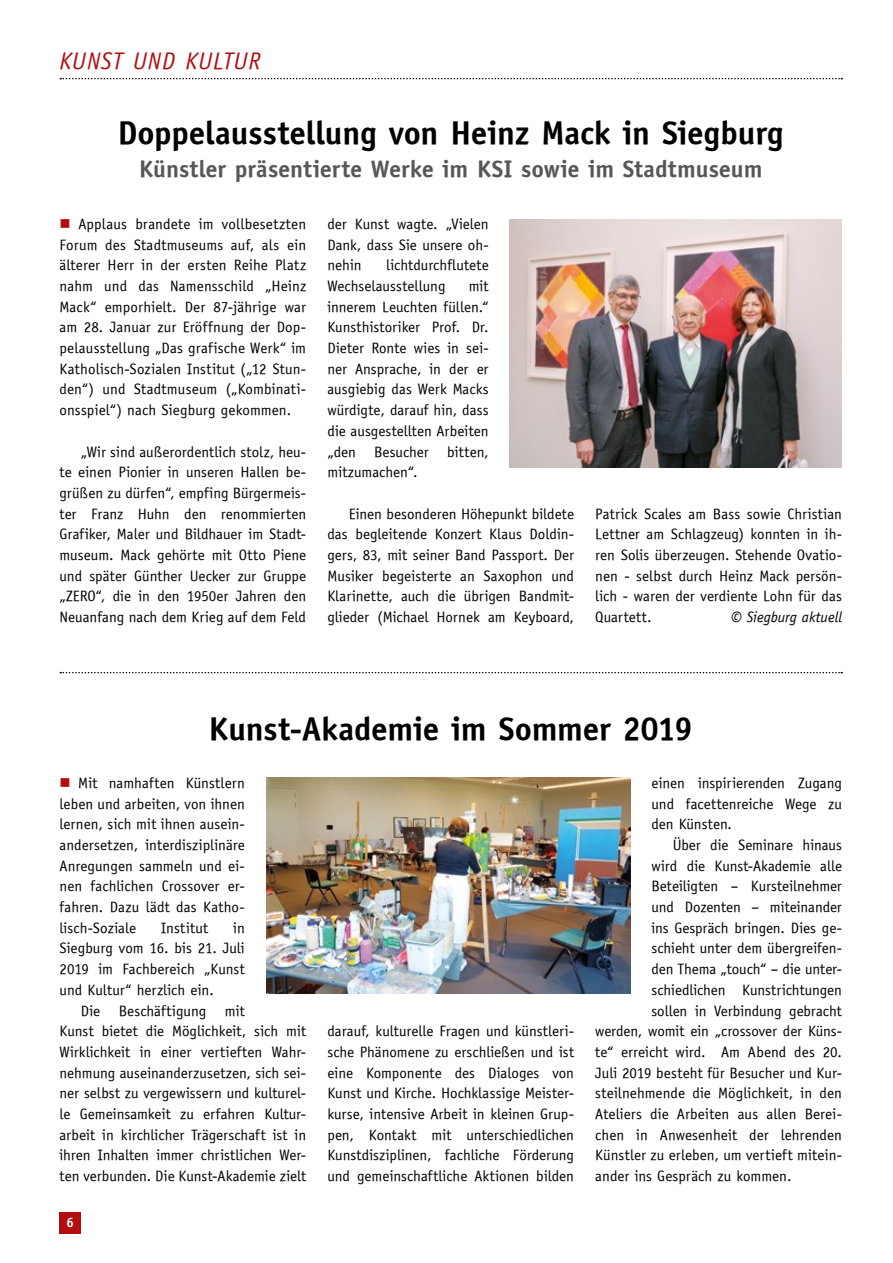
<style>
.page{position:relative;width:893px;height:1263px;background:#fff}
.page>*{position:absolute;margin:0;border:0;box-sizing:border-box;transform-origin:0 0}
.t1{font:33px "Officina Sans ITCTT Bold";color:#000}
.t2{font:24px "Officina Sans ITCTT Bold";letter-spacing:.005em;color:#575756}
.t3{font:italic 24px "Officina Sans ITCTT Book";letter-spacing:.04em;color:#b20e10}
.t4{font:15px/20.7px "Officina Sans ITCTT Book";letter-spacing:.005em;color:#000;text-align:justify}
.t5{font:italic 15px "Officina Sans ITCTT Book";letter-spacing:-.005em;color:#000}
.t6{font:11.4px "Garamond Std Xbold";color:#fff}
.s1{font-family:"Officina Sans ITCTT Bold";font-size:13.5px}
</style>
<div class="page">
<div style="left:60px;top:1212px;width:21px;height:21px;background:#b20e10"></div>
<svg style="left:60px;top:78px;width:782px;height:1px"></svg>
<svg style="left:60px;top:672px;width:782px;height:1px"></svg>
<img style="left:266px;top:777px;width:364px;height:216px">
<img style="left:510px;top:219px;width:332px;height:249px">
<h2 class="t3" style="left:60px;top:47px;width:203px">KUNST UND KULTUR</h2>
<h1 class="t1" style="left:118px;top:113px;width:667px">Doppelausstellung von Heinz Mack in Siegburg</h1>
<h2 class="t2" style="left:139px;top:154px;width:625px">Künstler präsentierte Werke im KSI sowie im Stadtmuseum</h2>
<p class="t4" style="left:60px;top:213px;width:248px;text-indent:19px">Applaus brandete im vollbesetzten Forum des Stadtmuseums auf, als ein älterer Herr in der ersten Reihe Platz nahm und das Namensschild „Heinz Mack“ emporhielt. Der 87-jährige war am 28. Januar zur Eröffnung der Dop&shy;pelausstellung „Das grafische Werk“ im Katholisch-Sozialen Institut („12 Stun&shy;den“) und Stadtmuseum („Kombinati&shy;onsspiel“) nach Siegburg gekommen.</p>
<p class="t4" style="left:60px;top:441px;width:248px;text-indent:21px">„Wir sind außerordentlich stolz, heu&shy;te einen Pionier in unseren Hallen be&shy;grüßen zu dürfen“, empfing Bürgermeis&shy;ter Franz Huhn den renommierten Grafiker, Maler und Bildhauer im Stadt&shy;museum. Mack gehörte mit Otto Piene und später Günther Uecker zur Gruppe „ZERO“, die in den 1950er Jahren den Neuanfang nach dem Krieg auf dem Feld</p>
<p class="t4" style="left:327px;top:213px;width:163px">der Kunst wagte. „Vielen Dank, dass Sie unsere oh&shy;nehin</p>
<p class="t4" style="left:327px;top:255px;width:163px;text-indent:59px">lichtdurchflutete<br>Wechselausstellung</p>
<p class="t4" style="left:327px;top:275px;width:163px;text-indent:141px">mit innerem Leuchten füllen.“ Kunsthistoriker Prof. Dr.<br>Dieter Ronte wies in sei&shy;ner Ansprache, in der er ausgiebig das Werk Macks würdigte, darauf hin, dass die ausgestellten Arbeiten „den Besucher bitten, mitzumachen“.</p>
<p class="t4" style="left:327px;top:503px;width:248px;text-indent:21px">Einen besonderen Höhepunkt bildete das begleitende Konzert Klaus Doldin&shy;gers, 83, mit seiner Band Passport. Der Musiker begeisterte an Saxophon und Klarinette, auch die übrigen Bandmit&shy;glieder (Michael Hornek am Keyboard,</p>
<p class="t4" style="left:595px;top:503px;width:248px">Patrick Scales am Bass sowie Christian Lettner am Schlagzeug) konnten in ih&shy;ren Solis überzeugen. Stehende Ovatio&shy;nen - selbst durch Heinz Mack persön&shy;lich - waren der verdiente Lohn für das Quartett.</p>
<p class="t5" style="left:731px;top:608px;width:112px">© Siegburg aktuell</p>
<h1 class="t1" style="left:209px;top:708px;width:485px">Kunst-Akademie im Sommer 2019</h1>
<p class="t4" style="left:60px;top:772px;width:187px;text-indent:19px">Mit namhaften Künstlern leben und arbeiten, von ihnen lernen, sich mit ihnen ausein&shy;andersetzen, interdisziplinäre Anregungen sammeln und ei&shy;nen fachlichen Crossover er&shy;fahren. Dazu lädt das Katho&shy;lisch-Soziale</p>
<p class="t4" style="left:651px;top:772px;width:192px">einen inspirierenden Zugang und facettenreiche Wege zu den Künsten.</p>
<p class="t4" style="left:673px;top:834px;width:171px">Über die Seminare hinaus</p>
<p class="t4" style="left:651px;top:855px;width:192px">wird die Kunst-Akademie alle</p>
<p class="t4" style="left:651px;top:876px;width:192px">Beteiligten – Kursteilnehmer</p>
<p class="t4" style="left:651px;top:896px;width:192px">und Dozenten – miteinander</p>
<p class="t4" style="left:651px;top:917px;width:192px">ins Gespräch bringen. Dies ge-</p>
<p class="t4" style="left:651px;top:938px;width:192px">schieht unter dem übergreifen-</p>
<p class="t4" style="left:651px;top:959px;width:192px">den Thema „touch“ – die unter-</p>
<p class="t4" style="left:651px;top:979px;width:192px">schiedlichen Kunstrichtungen</p>
<p class="t4" style="left:651px;top:1000px;width:192px">sollen in Verbindung gebracht</p>
<p class="t4" style="left:595px;top:1021px;width:248px">werden, womit ein „crossover der Küns-</p>
<p class="t4" style="left:595px;top:1041px;width:248px">te“ erreicht wird. Am Abend des 20.</p>
<p class="t4" style="left:595px;top:1062px;width:248px">Juli 2019 besteht für Besucher und Kur-</p>
<p class="t4" style="left:595px;top:1083px;width:248px">steilnehmende die Möglichkeit, in den</p>
<p class="t4" style="left:595px;top:1103px;width:248px">Ateliers die Arbeiten aus allen Berei-</p>
<p class="t4" style="left:595px;top:1124px;width:248px">chen in Anwesenheit der lehrenden</p>
<p class="t4" style="left:595px;top:1145px;width:248px">Künstler zu erleben, um vertieft mitein-</p>
<p class="t4" style="left:595px;top:1166px;width:198px">ander ins Gespräch zu kommen.</p>
<p class="t4" style="left:60px;top:917px;width:187px;text-indent:174px">in Siegburg vom 16. bis 21. Juli 2019 im Fachbereich „Kunst und Kultur“ herzlich ein.</p>
<p class="t4" style="left:60px;top:1000px;width:248px;text-align:left;text-indent:21px">Die Beschäftigung mit<br>Kunst bietet die Möglichkeit, sich mit Wirklichkeit in einer vertieften Wahr&shy;nehmung auseinanderzusetzen, sich sei&shy;ner selbst zu vergewissern und kulturel&shy;le Gemeinsamkeit zu erfahren Kultur&shy;arbeit in kirchlicher Trägerschaft ist in ihren Inhalten immer christlichen Wer&shy;ten verbunden. Die Kunst-Akademie zielt</p>
<p class="t4" style="left:161px;top:917px;width:48px">Institut</p>
<p class="t4" style="left:327px;top:1021px;width:248px">darauf, kulturelle Fragen und künstleri&shy;sche Phänomene zu erschließen und ist eine Komponente des Dialoges von Kunst und Kirche. Hochklassige Meister&shy;kurse, intensive Arbeit in kleinen Grup&shy;pen, Kontakt mit unterschiedlichen Kunstdisziplinen, fachliche Förderung und gemeinschaftliche Aktionen bilden</p>
<p class="t6" style="left:63px;top:1211px;width:12px">6<span class="s1">6</span></p>
</div>
